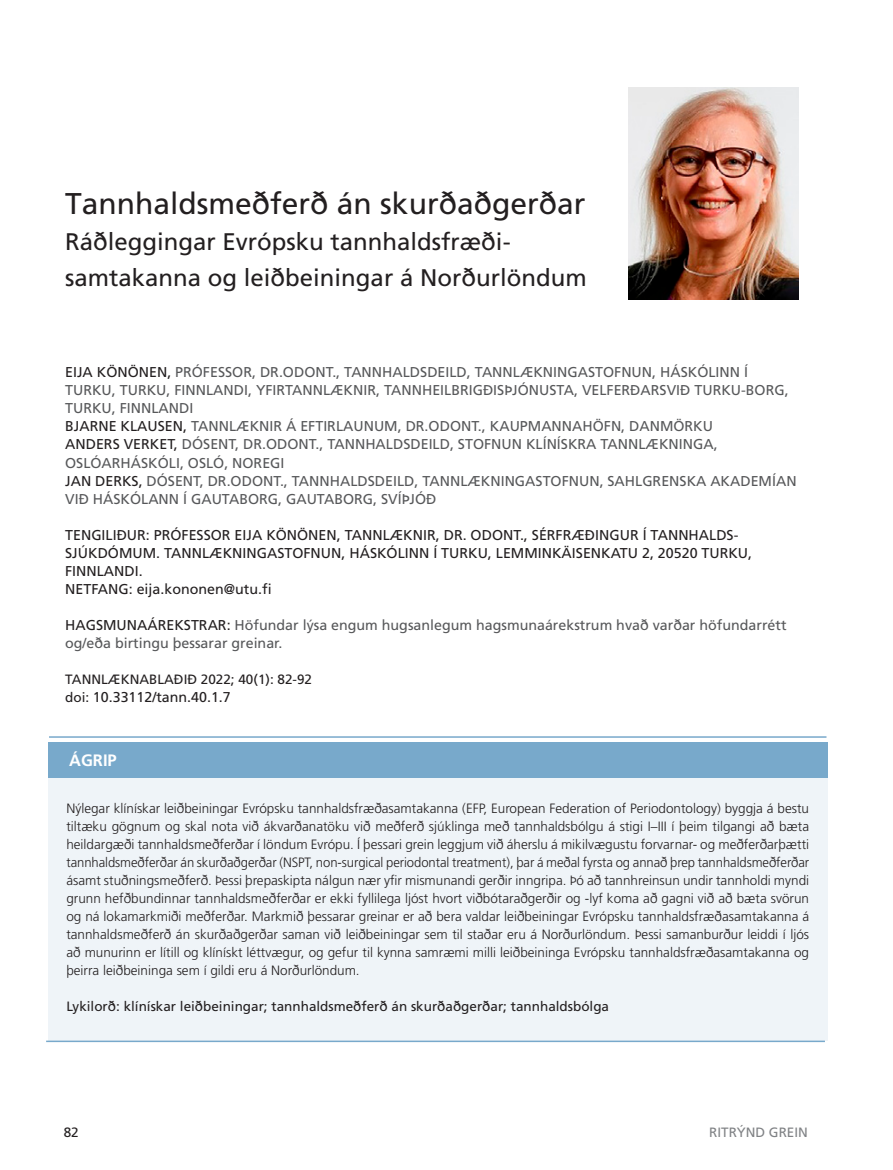
<style>
.page{position:relative;width:893px;height:1170px;background:#fff}
.page>*{position:absolute;margin:0;border:0;box-sizing:border-box;transform-origin:0 0}
.t1{font:30px "Frutiger LT Std";color:#231f20}
.t2{font:24px/36px "Frutiger LT Std";color:#231f20}
.t3{font:700 16.5px "Frutiger LT Std";color:#fff}
.t4{font:14.25px/18px "Frutiger LT Std";color:#57585a}
.t5{font:14.25px/18px "Frutiger LT Std";color:#231f20}
.t6{font:300 13.5px/18px "Frutiger LT Std";color:#231f20;text-align:justify}
.t7{font:13.5px "Frutiger LT Std";color:#231f20}
.t8{font:13.5px "Frutiger LT Std";color:#808285}
.s1{color:#231f20}
.s2{font-size:13.5px}
</style>
<div class="page">
<img style="left:629px;top:87px;width:170px;height:213px">
<div style="left:48px;top:746px;width:780px;height:294px;background:#eff4f8"></div>
<hr style="left:49px;top:736px;width:777px;height:1px;background:#78a9cb">
<div style="left:48px;top:742px;width:780px;height:35px;background:#78a9cb"></div>
<hr style="left:46px;top:1040px;width:779px;height:1px;background:#78a9cb">
<h1 class="t1" style="left:65px;top:186px;width:522px">Tannhaldsmeðferð án skurðaðgerðar</h1>
<h2 class="t2" style="left:65px;top:224px;width:523px">Ráðleggingar Evrópsku tannhaldsfræði&shy;samtakanna og leiðbeiningar á Norðurlöndum</h2>
<p class="t4" style="left:65px;top:363px;width:733px"><span class="s1">EIJA KÖNÖNEN,</span> PRÓFESSOR, DR.ODONT., TANNHALDSDEILD, TANNLÆKNINGASTOFNUN, HÁSKÓLINN Í TURKU, TURKU, FINNLANDI, YFIRTANNLÆKNIR, TANNHEILBRIGÐISÞJÓNUSTA, VELFERÐARSVIÐ TURKU-BORG, TURKU, FINNLANDI<br><span class="s1">BJARNE KLAUSEN,</span> TANNLÆKNIR Á EFTIRLAUNUM, DR.ODONT., KAUPMANNAHÖFN, DANMÖRKU<br><span class="s1">ANDERS VERKET,</span> DÓSENT, DR.ODONT., TANNHALDSDEILD, STOFNUN KLÍNÍSKRA TANNLÆKNINGA, OSLÓARHÁSKÓLI, OSLÓ, NOREGI<br><span class="s1">JAN DERKS,</span> DÓSENT, DR.ODONT., TANNHALDSDEILD, TANNLÆKNINGASTOFNUN, SAHLGRENSKA AKADEMÍAN VIÐ HÁSKÓLANN Í GAUTABORG, GAUTABORG, SVÍÞJÓÐ</p>
<p class="t5" style="left:65px;top:525px;width:688px">TENGILIÐUR: PRÓFESSOR EIJA KÖNÖNEN, TANNLÆKNIR, DR. ODONT., SÉRFRÆÐINGUR Í TANNHALDS-SJÚKDÓMUM. TANNLÆKNINGASTOFNUN, HÁSKÓLINN Í TURKU, LEMMINKÄISENKATU 2, 20520 TURKU, FINNLANDI.<br>NETFANG: eija.kononen@utu.fi</p>
<p class="t4" style="left:65px;top:615px;width:723px"><span class="s1">HAGSMUNAÁREKSTRAR:</span> Höfundar lýsa engum hugsanlegum hagsmunaárekstrum hvað varðar höfundarrétt og/eða birtingu þessarar greinar.</p>
<p class="t7" style="left:65px;top:671px;width:248px">TANNLÆKNABLAÐIÐ 2022; 40(1): 82-92</p>
<p class="t5" style="left:65px;top:687px;width:167px"><span class="s2">doi:</span> 10.33112/tann.40.1.7</p>
<p class="t3" style="left:69px;top:750px;width:49px">ÁGRIP</p>
<p class="t6" style="left:66px;top:799px;width:744px">Nýlegar klínískar leiðbeiningar Evrópsku tannhaldsfræðasamtakanna (EFP, European Federation of Periodontology) byggja á bestu tiltæku gögnum og skal nota við ákvarðanatöku við meðferð sjúklinga með tannhaldsbólgu á stigi I–III í þeim tilgangi að bæta heildargæði tannhaldsmeðferðar í löndum Evrópu. Í þessari grein leggjum við áherslu á mikilvægustu forvarnar- og meðferðarþætti tannhaldsmeðferðar án skurðaðgerðar (NSPT, non-surgical periodontal treatment), þar á meðal fyrsta og annað þrep tannhaldsmeðferðar ásamt stuðningsmeðferð. Þessi þrepaskipta nálgun nær yfir mismunandi gerðir inngripa. Þó að tannhreinsun undir tannholdi myndi grunn hefðbundinnar tannhaldsmeðferðar er ekki fyllilega ljóst hvort viðbótaraðgerðir og -lyf koma að gagni við að bæta svörun og ná lokamarkmiði meðferðar. Markmið þessarar greinar er að bera valdar leiðbeiningar Evrópsku tannhaldsfræðasamtakanna á tannhaldsmeðferð án skurðaðgerðar saman við leiðbeiningar sem til staðar eru á Norðurlöndum. Þessi samanburður leiddi í ljós að munurinn er lítill og klínískt léttvægur, og gefur til kynna samræmi milli leiðbeininga Evrópsku tannhaldsfræðasamtakanna og þeirra leiðbeininga sem í gildi eru á Norðurlöndum.</p>
<p class="t7" style="left:66px;top:998px;width:544px">Lykilorð: klínískar leiðbeiningar; tannhaldsmeðferð án skurðaðgerðar; tannhaldsbólga</p>
<p class="t7" style="left:64px;top:1124px;width:17px">82</p>
<p class="t8" style="left:709px;top:1124px;width:100px">RITRÝND GREIN</p>
</div>
